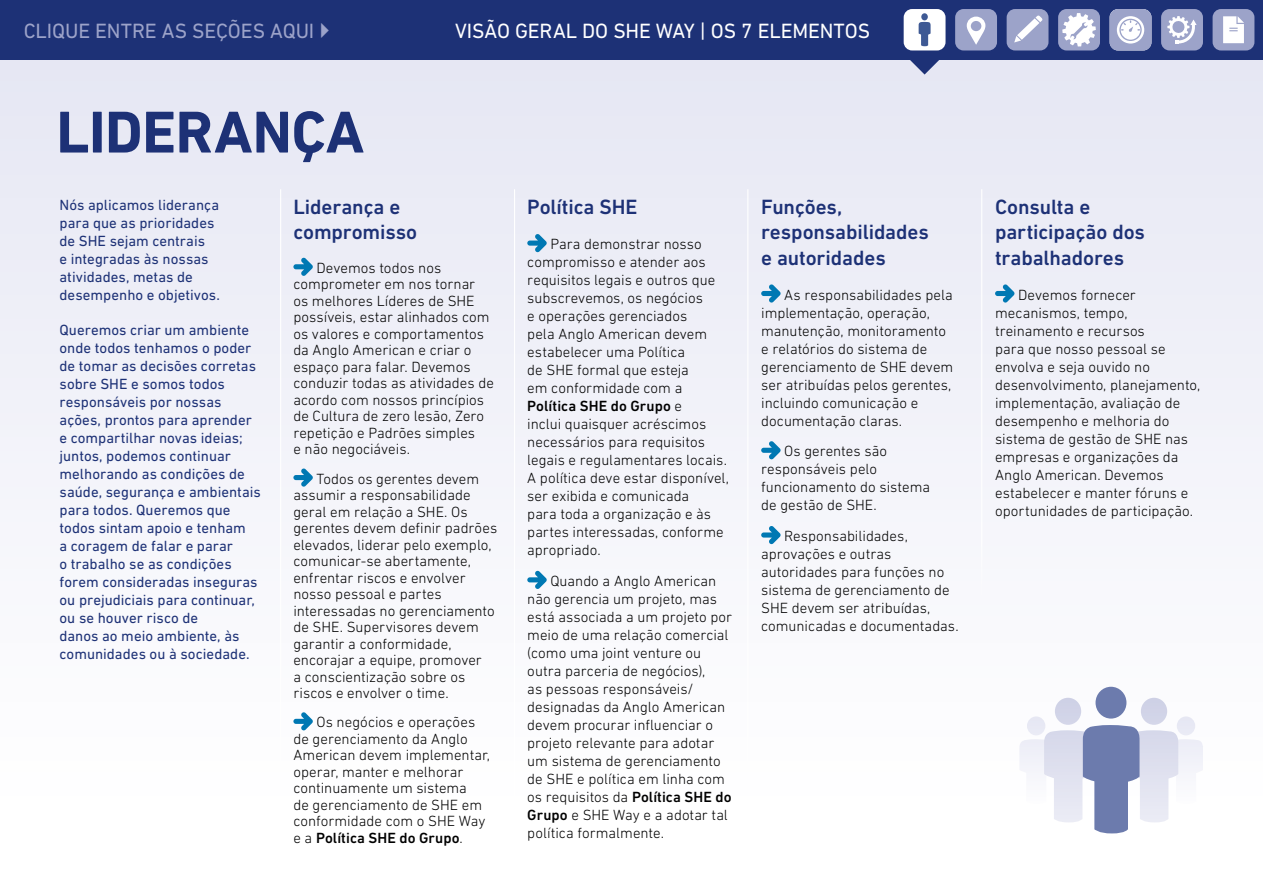
<style>
.page{position:relative;width:1263px;height:893px;background:#fff}
.page>*{position:absolute;margin:0;border:0;box-sizing:border-box;transform-origin:0 0}
.t1{font:700 60px "DIN Next LT Pro";letter-spacing:-.005em;color:#1d3176}
.t2{font:500 21px/25.2px "DIN Next LT Pro";letter-spacing:-.005em;color:#1d3176}
.t3{font:21px "DIN Next LT Pro";letter-spacing:-.01em;color:#fff}
.t4{font:21px "DIN Next LT Pro";letter-spacing:-.005em;color:#9ca3c9}
.t5{font:300 15px/18px "DIN Next LT Pro";color:#000}
.t6{font:15px/18px "DIN Next LT Pro";color:#1d3176}
.s1{font-weight:500}
</style>
<div class="page">
<div style="left:0;top:60px;width:1263px;height:750px;background:#f2f3f9"></div>
<div style="left:0;top:0;width:1263px;height:60px;background:#1d3176"></div>
<div style="left:904px;top:9px;width:41px;height:41px;background:#fff;border-radius:8px"></div>
<div style="left:921px;top:13px;width:7px;height:7px;background:#3e5994;border-radius:50%"></div>
<svg style="left:919px;top:22px;width:12px;height:24px"></svg>
<svg style="left:909px;top:60px;width:31px;height:15px"></svg>
<svg style="left:293px;top:257px;width:20px;height:19px"></svg>
<svg style="left:293px;top:468px;width:20px;height:19px"></svg>
<svg style="left:293px;top:712px;width:20px;height:18px"></svg>
<svg style="left:527px;top:234px;width:20px;height:18px"></svg>
<svg style="left:527px;top:571px;width:20px;height:18px"></svg>
<svg style="left:761px;top:284px;width:20px;height:19px"></svg>
<svg style="left:761px;top:441px;width:20px;height:18px"></svg>
<svg style="left:761px;top:526px;width:20px;height:18px"></svg>
<svg style="left:995px;top:284px;width:19px;height:19px"></svg>
<hr style="left:514px;top:189px;width:1px;height:644px;background:#fff">
<hr style="left:280px;top:189px;width:1px;height:644px;background:#fff">
<hr style="left:747px;top:189px;width:1px;height:644px;background:#fff">
<hr style="left:981px;top:189px;width:1px;height:416px;background:#fff">
<div style="left:1027px;top:716px;width:18px;height:19px;background:#e6e8f4;border-radius:9px"></div>
<div style="left:1177px;top:716px;width:18px;height:19px;background:#e6e8f4;border-radius:9px"></div>
<div style="left:1141px;top:698px;width:26px;height:27px;background:#d1d3e7;border-radius:13px"></div>
<div style="left:1055px;top:698px;width:26px;height:27px;background:#d1d3e7;border-radius:13px"></div>
<div style="left:1095px;top:687px;width:31px;height:32px;background:#6c7bad;border-radius:50%"></div>
<svg style="left:1019px;top:725px;width:184px;height:108px"></svg>
<div style="left:955px;top:9px;width:42px;height:41px;background:#9ca3c9;border-radius:8px"></div>
<svg style="left:967px;top:17px;width:18px;height:28px"></svg>
<div style="left:1007px;top:9px;width:41px;height:41px;background:#9ca3c9;border-radius:8px"></div>
<svg style="left:1014px;top:15px;width:29px;height:27px"></svg>
<div style="left:1212px;top:9px;width:42px;height:41px;background:#9ca3c9;border-radius:8px"></div>
<svg style="left:1223px;top:16px;width:21px;height:27px"></svg>
<div style="left:1161px;top:9px;width:42px;height:41px;background:#9ca3c9;border-radius:8px"></div>
<svg style="left:1167px;top:16px;width:30px;height:27px"></svg>
<div style="left:1058px;top:9px;width:42px;height:41px;background:#9ca3c9;border-radius:8px"></div>
<svg style="left:1062px;top:13px;width:34px;height:33px"></svg>
<div style="left:1109px;top:9px;width:42px;height:41px;background:#9ca3c9;border-radius:8px"></div>
<svg style="left:1117px;top:16px;width:27px;height:28px"></svg>
<h2 class="t4" style="left:24px;top:19px;width:292px">CLIQUE ENTRE AS SEÇÕES AQUI</h2>
<h1 class="t1" style="left:56px;top:97px;width:309px">LIDERANÇA</h1>
<h2 class="t3" style="left:455px;top:18px;width:417px">VISÃO GERAL DO SHE WAY | OS 7 ELEMENTOS</h2>
<p class="t6" style="left:60px;top:195px;width:162px">Nós aplicamos liderança para que as prioridades de SHE sejam centrais<br>e integradas às nossas atividades, metas de desempenho e objetivos.</p>
<p class="t6" style="left:60px;top:320px;width:203px">Queremos criar um ambiente onde todos tenhamos o poder de tomar as decisões corretas sobre SHE e somos todos responsáveis por nossas ações, prontos para aprender e compartilhar novas ideias; juntos, podemos continuar melhorando as condições de saúde, segurança e ambientais para todos. Queremos que todos sintam apoio e tenham<br>a coragem de falar e parar<br>o trabalho se as condições forem consideradas inseguras ou prejudiciais para continuar, ou se houver risco de<br>danos ao meio ambiente, às comunidades ou à sociedade.</p>
<h2 class="t2" style="left:293px;top:194px;width:125px">Liderança e compromisso</h2>
<p class="t5" style="left:293px;top:259px;width:202px;line-height:16.5px;text-indent:23px">Devemos todos nos comprometer em nos tornar<br>os melhores Líderes de SHE possíveis, estar alinhados com os valores e comportamentos da Anglo American e criar o espaço para falar. Devemos conduzir todas as atividades de acordo com nossos princípios de Cultura de zero lesão, Zero repetição e Padrões simples<br>e não negociáveis.</p>
<p class="t5" style="left:293px;top:470px;width:205px;line-height:16.5px;text-indent:23px">Todos os gerentes devem assumir a responsabilidade geral em relação a SHE. Os gerentes devem definir padrões elevados, liderar pelo exemplo, comunicar-se abertamente, enfrentar riscos e envolver nosso pessoal e partes interessadas no gerenciamento de SHE. Supervisores devem garantir a conformidade, encorajar a equipe, promover<br>a conscientização sobre os riscos e envolver o time.</p>
<p class="t5" style="left:293px;top:714px;width:198px;line-height:16.5px;text-indent:23px">Os negócios e operações de gerenciamento da Anglo<br>American devem implementar, operar, manter e melhorar continuamente um sistema<br>de gerenciamento de SHE em conformidade com o SHE Way e a <span class="s1">Política SHE do Grupo</span>.</p>
<h2 class="t2" style="left:527px;top:194px;width:112px">Política SHE</h2>
<p class="t5" style="left:527px;top:235px;width:203px;text-indent:23px">Para demonstrar nosso compromisso e atender aos requisitos legais e outros que subscrevemos, os negócios<br>e operações gerenciados<br>pela Anglo American devem estabelecer uma Política<br>de SHE formal que esteja<br>em conformidade com a<br><span class="s1">Política SHE do Grupo</span> e<br>inclui quaisquer acréscimos necessários para requisitos legais e regulamentares locais.<br>A política deve estar disponível, ser exibida e comunicada<br>para toda a organização e às partes interessadas, conforme apropriado.</p>
<p class="t5" style="left:527px;top:572px;width:206px;text-indent:23px">Quando a Anglo American não gerencia um projeto, mas está associada a um projeto por meio de uma relação comercial (como uma joint venture ou outra parceria de negócios),<br>as pessoas responsáveis/ designadas da Anglo American devem procurar influenciar o projeto relevante para adotar um sistema de gerenciamento de SHE e política em linha com os requisitos da <span class="s1">Política SHE do<br>Grupo</span> e SHE Way e a adotar tal política formalmente.</p>
<h2 class="t2" style="left:761px;top:194px;width:169px">Funções, responsabilidades e autoridades</h2>
<p class="t5" style="left:761px;top:285px;width:194px;text-indent:23px">As responsabilidades pela implementação, operação, manutenção, monitoramento e relatórios do sistema de gerenciamento de SHE devem ser atribuídas pelos gerentes, incluindo comunicação e documentação claras.</p>
<p class="t5" style="left:761px;top:442px;width:170px;text-indent:23px">Os gerentes são responsáveis pelo funcionamento do sistema de gestão de SHE.</p>
<p class="t5" style="left:761px;top:527px;width:199px;text-indent:23px">Responsabilidades, aprovações e outras autoridades para funções no sistema de gerenciamento de<br>SHE devem ser atribuídas, comunicadas e documentadas.</p>
<h2 class="t2" style="left:995px;top:194px;width:151px">Consulta e participação dos trabalhadores</h2>
<p class="t5" style="left:995px;top:285px;width:207px;text-indent:23px">Devemos fornecer mecanismos, tempo, treinamento e recursos<br>para que nosso pessoal se envolva e seja ouvido no desenvolvimento, planejamento, implementação, avaliação de desempenho e melhoria do sistema de gestão de SHE nas empresas e organizações da<br>Anglo American. Devemos estabelecer e manter fóruns e oportunidades de participação.</p>
</div>
